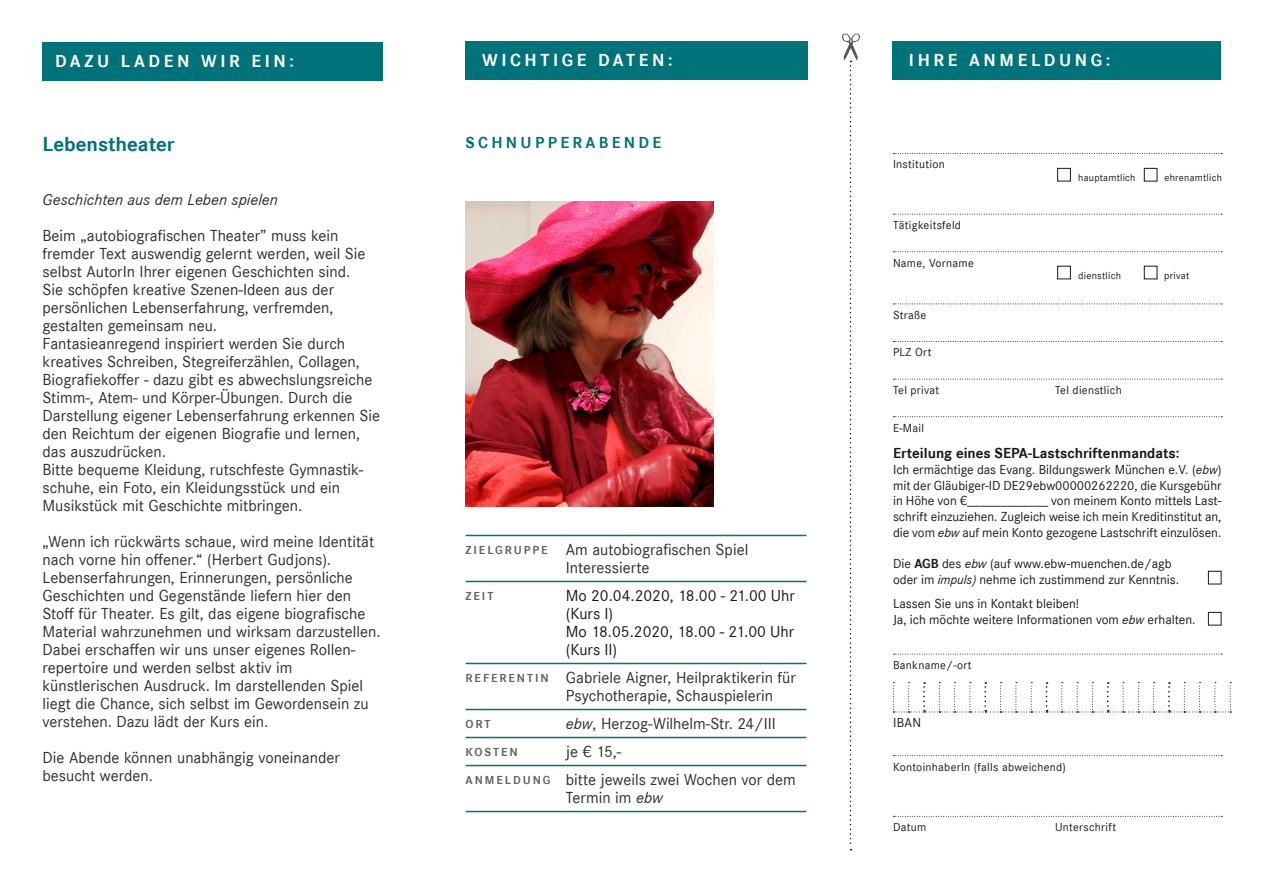
<style>
.page{position:relative;width:1263px;height:893px;background:#fff}
.page>*{position:absolute;margin:0;border:0;box-sizing:border-box;transform-origin:0 0}
.Überschrift{font:700 21px "Corporate S";color:#00727a}
.t1{font:700 18px "Corporate S";letter-spacing:.2em;color:#fff}
._01_vorspann_fliess{font:16.5px/18px "Corporate S";color:#2d2c2f}
._03_fliess_block{font:16.5px/18px "Corporate S";color:#2d2c2f}
._06_PDaten{font:16.5px "Corporate S";color:#1a171c}
._01_vorspann_fliess-2{font:italic 16.5px "Corporate S";color:#2d2c2f}
.Überschrift-2{font:700 16.5px "Corporate S";letter-spacing:.2em;color:#00727a}
.PText_libü{font:700 15px "Corporate S";color:#1a171c}
.PText_libü-2{font:13.5px/15.8px "Corporate S";color:#1a171c}
.PText_libü-3{font:12px "Corporate S";letter-spacing:.025em;color:#1a171c}
._03_fliess_block-2{font:700 12px "Corporate S";letter-spacing:.16em;color:#626365}
.PText_libü-4{font:10.5px "Corporate S";letter-spacing:.025em;color:#1a171c}
.s1{font-style:italic}
.s2{font-weight:700}
</style>
<div class="page">
<div style="left:43px;top:43px;width:340px;height:38px;background:#00727a"></div>
<div style="left:466px;top:41px;width:342px;height:39px;background:#00727a"></div>
<div style="left:892px;top:41px;width:328px;height:39px;background:#00727a"></div>
<hr style="left:466px;top:535px;width:100px;height:1px;background:#00727a">
<hr style="left:566px;top:535px;width:240px;height:1px;background:#00727a">
<hr style="left:466px;top:811px;width:100px;height:1px;background:#00727a">
<hr style="left:566px;top:811px;width:240px;height:1px;background:#00727a">
<hr style="left:466px;top:581px;width:100px;height:1px;background:#00727a">
<hr style="left:566px;top:581px;width:240px;height:1px;background:#00727a">
<hr style="left:466px;top:663px;width:100px;height:1px;background:#00727a">
<hr style="left:566px;top:663px;width:240px;height:1px;background:#00727a">
<hr style="left:466px;top:709px;width:100px;height:1px;background:#00727a">
<hr style="left:566px;top:709px;width:240px;height:1px;background:#00727a">
<hr style="left:466px;top:737px;width:100px;height:1px;background:#00727a">
<hr style="left:566px;top:737px;width:240px;height:1px;background:#00727a">
<hr style="left:466px;top:765px;width:100px;height:1px;background:#00727a">
<hr style="left:566px;top:765px;width:240px;height:1px;background:#00727a">
<svg style="left:850px;top:66px;width:1px;height:784px"></svg>
<img style="left:842px;top:33px;width:18px;height:33px">
<svg style="left:893px;top:153px;width:329px;height:1px"></svg>
<svg style="left:893px;top:214px;width:329px;height:1px"></svg>
<svg style="left:893px;top:251px;width:329px;height:1px"></svg>
<svg style="left:893px;top:304px;width:329px;height:1px"></svg>
<svg style="left:893px;top:341px;width:329px;height:1px"></svg>
<svg style="left:893px;top:379px;width:329px;height:1px"></svg>
<svg style="left:893px;top:416px;width:329px;height:1px"></svg>
<svg style="left:893px;top:654px;width:329px;height:1px"></svg>
<svg style="left:893px;top:755px;width:329px;height:1px"></svg>
<svg style="left:893px;top:816px;width:329px;height:1px"></svg>
<svg style="left:893px;top:682px;width:338px;height:31px"></svg>
<div style="left:1057px;top:168px;width:14px;height:13px;border:1px solid #1a171c"></div>
<div style="left:1144px;top:168px;width:13px;height:13px;border:1px solid #1a171c"></div>
<div style="left:1057px;top:266px;width:14px;height:13px;border:1px solid #1a171c"></div>
<div style="left:1144px;top:266px;width:13px;height:13px;border:1px solid #1a171c"></div>
<div style="left:1208px;top:571px;width:13px;height:13px;border:1px solid #1a171c"></div>
<div style="left:1208px;top:612px;width:13px;height:13px;border:1px solid #1a171c"></div>
<img style="left:466px;top:201px;width:247px;height:306px">
<p class="t1" style="left:55px;top:51px;width:240px">DAZU LADEN WIR EIN:</p>
<p class="t1" style="left:482px;top:50px;width:192px">WICHTIGE DATEN:</p>
<p class="t1" style="left:909px;top:50px;width:203px">IHRE ANMELDUNG:</p>
<p class="Überschrift" style="left:43px;top:132px;width:134px">Lebenstheater</p>
<p class="_01_vorspann_fliess-2" style="left:43px;top:190px;width:237px">Geschichten aus dem Leben spielen</p>
<p class="_01_vorspann_fliess" style="left:43px;top:227px;width:325px">Beim „autobiografischen Theater” muss kein fremder Text auswendig gelernt werden, weil Sie selbst AutorIn Ihrer eigenen Geschichten sind.</p>
<p class="_01_vorspann_fliess" style="left:43px;top:281px;width:293px;text-align:justify">Sie schöpfen kreative Szenen-Ideen aus der persönlichen Lebenserfahrung, verfremden, gestalten gemeinsam neu.</p>
<p class="_01_vorspann_fliess" style="left:43px;top:335px;width:339px">Fantasieanregend inspiriert werden Sie durch kreatives Schreiben, Stegreiferzählen, Collagen, Biografiekoffer - dazu gibt es abwechslungsreiche Stimm-, Atem- und Körper-Übungen. Durch die Darstellung eigener Lebenserfahrung erkennen Sie den Reichtum der eigenen Biografie und lernen, das auszudrücken.</p>
<p class="_01_vorspann_fliess" style="left:43px;top:461px;width:322px">Bitte bequeme Kleidung, rutschfeste Gymnastik&shy;schuhe, ein Foto, ein Kleidungsstück und ein<br>Musikstück mit Geschichte mitbringen.</p>
<p class="_01_vorspann_fliess" style="left:43px;top:533px;width:333px">„Wenn ich rückwärts schaue, wird meine Identität nach vorne hin offener.“ (Herbert Gudjons).</p>
<p class="_01_vorspann_fliess" style="left:43px;top:569px;width:312px">Lebenserfahrungen, Erinnerungen, persönliche</p>
<p class="_01_vorspann_fliess" style="left:43px;top:587px;width:340px">Geschichten und Gegenstände liefern hier den<br>Stoff für Theater. Es gilt, das eigene biografische<br>Material wahrzunehmen und wirksam darzustellen.</p>
<p class="_01_vorspann_fliess" style="left:43px;top:641px;width:328px">Dabei erschaffen wir uns unser eigenes Rollen&shy;repertoire und werden selbst aktiv im künstlerischen Ausdruck. Im darstellenden Spiel liegt die Chance, sich selbst im Gewordensein zu verstehen. Dazu lädt der Kurs ein.</p>
<p class="_01_vorspann_fliess" style="left:43px;top:749px;width:299px">Die Abende können unabhängig voneinander besucht werden.</p>
<p class="Überschrift-2" style="left:466px;top:133px;width:197px">SCHNUPPERABENDE</p>
<p class="_03_fliess_block-2" style="left:466px;top:543px;width:83px">ZIELGRUPPE</p>
<p class="_03_fliess_block" style="left:566px;top:541px;width:184px">Am autobiografischen Spiel<br>Interessierte</p>
<p class="_03_fliess_block-2" style="left:466px;top:589px;width:29px">ZEIT</p>
<p class="_06_PDaten" style="left:566px;top:586px;width:230px">Mo 20.04.2020, 18.00 - 21.00 Uhr</p>
<p class="_06_PDaten" style="left:566px;top:604px;width:49px">(Kurs I)</p>
<p class="_06_PDaten" style="left:566px;top:622px;width:230px">Mo 18.05.2020, 18.00 - 21.00 Uhr</p>
<p class="_06_PDaten" style="left:566px;top:640px;width:53px">(Kurs II)</p>
<p class="_03_fliess_block-2" style="left:466px;top:671px;width:85px">REFERENTIN</p>
<p class="_03_fliess_block" style="left:566px;top:669px;width:231px">Gabriele Aigner, Heilpraktikerin für<br>Psychotherapie, Schauspielerin</p>
<p class="_03_fliess_block-2" style="left:466px;top:717px;width:27px">ORT</p>
<p class="_03_fliess_block" style="left:566px;top:715px;width:211px"><span class="s1">ebw</span>, Herzog-Wilhelm-Str. 24/III</p>
<p class="_03_fliess_block-2" style="left:466px;top:745px;width:54px">KOSTEN</p>
<p class="_03_fliess_block" style="left:566px;top:743px;width:57px">je € 15,-</p>
<p class="_03_fliess_block-2" style="left:466px;top:773px;width:86px">ANMELDUNG</p>
<p class="_03_fliess_block" style="left:566px;top:771px;width:231px">bitte jeweils zwei Wochen vor dem<br>Termin im <span class="s1">ebw</span></p>
<p class="PText_libü-3" style="left:893px;top:158px;width:53px">Institution</p>
<p class="PText_libü-3" style="left:893px;top:218px;width:70px">Tätigkeitsfeld</p>
<p class="PText_libü-3" style="left:893px;top:256px;width:82px">Name, Vorname</p>
<p class="PText_libü-4" style="left:1078px;top:171px;width:59px">hauptamtlich</p>
<p class="PText_libü-4" style="left:1164px;top:171px;width:59px">ehrenamtlich</p>
<p class="PText_libü-4" style="left:1078px;top:270px;width:44px">dienstlich</p>
<p class="PText_libü-4" style="left:1164px;top:270px;width:27px">privat</p>
<p class="PText_libü-3" style="left:893px;top:308px;width:35px">Straße</p>
<p class="PText_libü-3" style="left:893px;top:346px;width:40px">PLZ Ort</p>
<p class="PText_libü-3" style="left:893px;top:383px;width:48px">Tel privat</p>
<p class="PText_libü-3" style="left:1055px;top:383px;width:68px">Tel dienstlich</p>
<p class="PText_libü-3" style="left:893px;top:421px;width:33px">E-Mail</p>
<p class="PText_libü" style="left:893px;top:445px;width:288px">Erteilung eines SEPA-Lastschriftenmandats:</p>
<p class="PText_libü-2" style="left:893px;top:462px;width:330px;text-align:justify">Ich ermächtige das Evang. Bildungswerk München e.V. (<span class="s1">ebw</span>) mit der Gläubiger-ID DE29ebw00000262220, die Kursgebühr in Höhe von €____________ von meinem Konto mittels Last&shy;schrift einzuziehen. Zugleich weise ich mein Kreditinstitut an, die vom <span class="s1">ebw</span> auf mein Konto gezogene Lastschrift einzulösen.</p>
<p class="PText_libü-2" style="left:893px;top:556px;width:288px">Die <span class="s2">AGB</span> des <span class="s1">ebw</span> (auf www.ebw-muenchen.de/agb oder im <span class="s1">impuls)</span> nehme ich zustimmend zur Kenntnis.</p>
<p class="PText_libü-2" style="left:893px;top:596px;width:304px">Lassen Sie uns in Kontakt bleiben!<br>Ja, ich möchte weitere Informationen vom <span class="s1">ebw</span> erhalten.</p>
<p class="PText_libü-3" style="left:893px;top:658px;width:80px">Bankname/-ort</p>
<p class="PText_libü-2" style="left:893px;top:715px;width:29px">IBAN</p>
<p class="PText_libü-3" style="left:893px;top:760px;width:174px">KontoinhaberIn (falls abweichend)</p>
<p class="PText_libü-3" style="left:893px;top:820px;width:35px">Datum</p>
<p class="PText_libü-3" style="left:1055px;top:820px;width:63px">Unterschrift</p>
</div>
